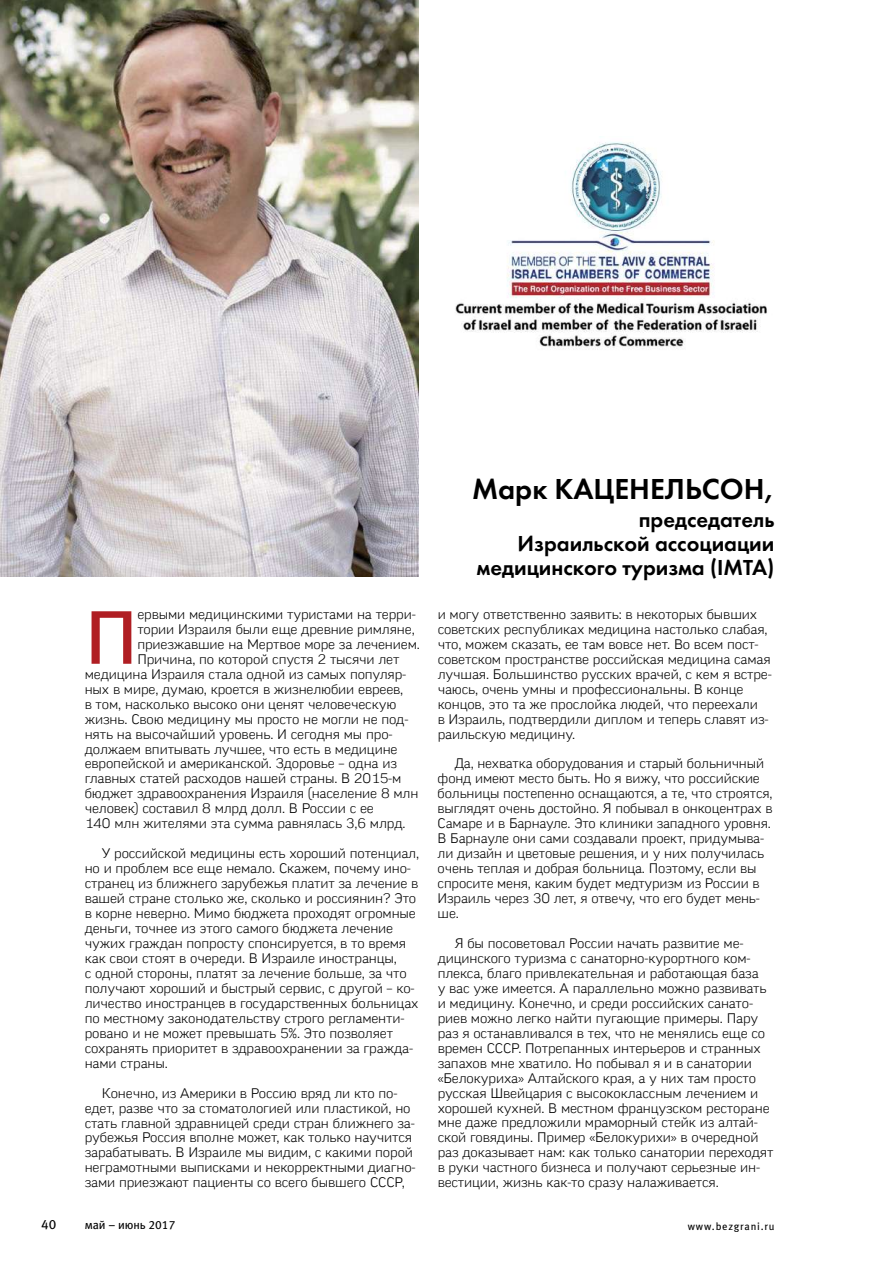
<style>
.page{position:relative;width:893px;height:1263px;background:#fff}
.page>*{position:absolute;margin:0;border:0;box-sizing:border-box;transform-origin:0 0}
.t1{font:expanded 72.3px "Good Cyr";color:#b01e23}
.t2{font:30px "Futura Demi C";color:#000}
.t3{font:22.5px/24px "Futura Demi C";color:#000;text-align:right}
.t4{font:300 expanded 13.5px/15px "Good Cyr";letter-spacing:-.01em;color:#000}
.t5{font:13.5px "Meta Book LFC";color:#000}
.t6{font:12px "Meta Book LFC";color:#000}
.t7{font:10.5px "Meta Book LFC";letter-spacing:.075em;color:#000}
</style>
<div class="page">
<img style="left:0;top:0;width:419px;height:576px">
<img style="left:455px;top:142px;width:312px;height:208px">
<h1 class="t1" style="left:85px;top:600px;width:55px">П</h1>
<p class="t4" style="left:137px;top:607px;width:280px">ервыми медицинскими туристами на терри-</p>
<p class="t4" style="left:137px;top:622px;width:279px">тории Израиля были еще древние римляне,</p>
<p class="t4" style="left:137px;top:637px;width:284px">приезжавшие на Мертвое море за лечением.</p>
<p class="t4" style="left:137px;top:652px;width:264px">Причина, по которой спустя 2 тысячи лет</p>
<p class="t4" style="left:85px;top:667px;width:323px">медицина Израиля стала одной из самых популяр-</p>
<p class="t4" style="left:85px;top:682px;width:320px">ных в мире, думаю, кроется в жизнелюбии евреев,</p>
<p class="t4" style="left:85px;top:697px;width:313px">в том, насколько высоко они ценят человеческую</p>
<p class="t4" style="left:85px;top:712px;width:325px">жизнь. Свою медицину мы просто не могли не под-</p>
<p class="t4" style="left:85px;top:727px;width:309px">нять на высочайший уровень. И сегодня мы про-</p>
<p class="t4" style="left:85px;top:741px;width:314px">должаем впитывать лучшее, что есть в медицине</p>
<p class="t4" style="left:85px;top:756px;width:314px">европейской и американской. Здоровье – одна из</p>
<p class="t4" style="left:85px;top:771px;width:318px">главных статей расходов нашей страны. В 2015-м</p>
<p class="t4" style="left:85px;top:786px;width:335px">бюджет здравоохранения Израиля (население 8 млн</p>
<p class="t4" style="left:85px;top:801px;width:291px">человек) составил 8 млрд долл. В России с ее</p>
<p class="t4" style="left:85px;top:816px;width:322px">140 млн жителями эта сумма равнялась 3,6 млрд.</p>
<p class="t4" style="left:85px;top:846px;width:336px;text-indent:17px">У российской медицины есть хороший потенциал, но и проблем все еще немало. Скажем, почему ино&shy;странец из ближнего зарубежья платит за лечение в вашей стране столько же, сколько и россиянин? Это в корне неверно. Мимо бюджета проходят огромные деньги, точнее из этого самого бюджета лечение чужих граждан попросту спонсируется, в то время как свои стоят в очереди. В Израиле иностранцы,<br>с одной стороны, платят за лечение больше, за что получают хороший и быстрый сервис, с другой – ко&shy;личество иностранцев в государственных больницах по местному законодательству строго регламенти&shy;ровано и не может превышать 5%. Это позволяет сохранять приоритет в здравоохранении за гражда&shy;нами страны.</p>
<p class="t4" style="left:85px;top:1086px;width:332px;text-indent:17px">Конечно, из Америки в Россию вряд ли кто по&shy;едет, разве что за стоматологией или пластикой, но стать главной здравницей среди стран ближнего за&shy;рубежья Россия вполне может, как только научится зарабатывать. В Израиле мы видим, с какими порой неграмотными выписками и некорректными диагно&shy;зами приезжают пациенты со всего бывшего СССР,</p>
<h2 class="t2" style="left:472px;top:471px;width:304px">Марк КАЦЕНЕЛЬСОН,</h2>
<h3 class="t3" style="left:477px;top:507px;width:299px">председатель<br>Израильской ассоциации медицинского туризма (IMTA)</h3>
<p class="t4" style="left:438px;top:607px;width:336px">и могу ответственно заявить: в некоторых бывших советских республиках медицина настолько слабая, что, можем сказать, ее там вовсе нет. Во всем пост&shy;советском пространстве российская медицина самая лучшая. Большинство русских врачей, с кем я встре&shy;чаюсь, очень умны и профессиональны. В конце концов, это та же прослойка людей, что переехали<br>в Израиль, подтвердили диплом и теперь славят из&shy;раильскую медицину.</p>
<p class="t4" style="left:438px;top:756px;width:336px;text-indent:17px">Да, нехватка оборудования и старый больничный фонд имеют место быть. Но я вижу, что российские больницы постепенно оснащаются, а те, что строятся, выглядят очень достойно. Я побывал в онкоцентрах в Самаре и в Барнауле. Это клиники западного уровня.<br>В Барнауле они сами создавали проект, придумыва&shy;ли дизайн и цветовые решения, и у них получилась очень теплая и добрая больница. Поэтому, если вы спросите меня, каким будет медтуризм из России в Израиль через 30 лет, я отвечу, что его будет мень&shy;ше.</p>
<p class="t4" style="left:438px;top:936px;width:337px;text-indent:17px">Я бы посоветовал России начать развитие ме&shy;дицинского туризма с санаторно-курортного ком&shy;плекса, благо привлекательная и работающая база<br>у вас уже имеется. А параллельно можно развивать и медицину. Конечно, и среди российских санато&shy;риев можно легко найти пугающие примеры. Пару раз я останавливался в тех, что не менялись еще со времен СССР. Потрепанных интерьеров и странных запахов мне хватило. Но побывал я и в санатории «Белокуриха» Алтайского края, а у них там просто русская Швейцария с высококлассным лечением и хорошей кухней. В местном французском ресторане мне даже предложили мраморный стейк из алтай&shy;ской говядины. Пример «Белокурихи» в очередной раз доказывает нам: как только санатории переходят в руки частного бизнеса и получают серьезные ин&shy;вестиции, жизнь как-то сразу налаживается.</p>
<p class="t5" style="left:41px;top:1217px;width:17px">40</p>
<p class="t6" style="left:85px;top:1218px;width:92px">май – июнь 2017</p>
<p class="t7" style="left:688px;top:1220px;width:88px">www.bezgrani.ru</p>
</div>
